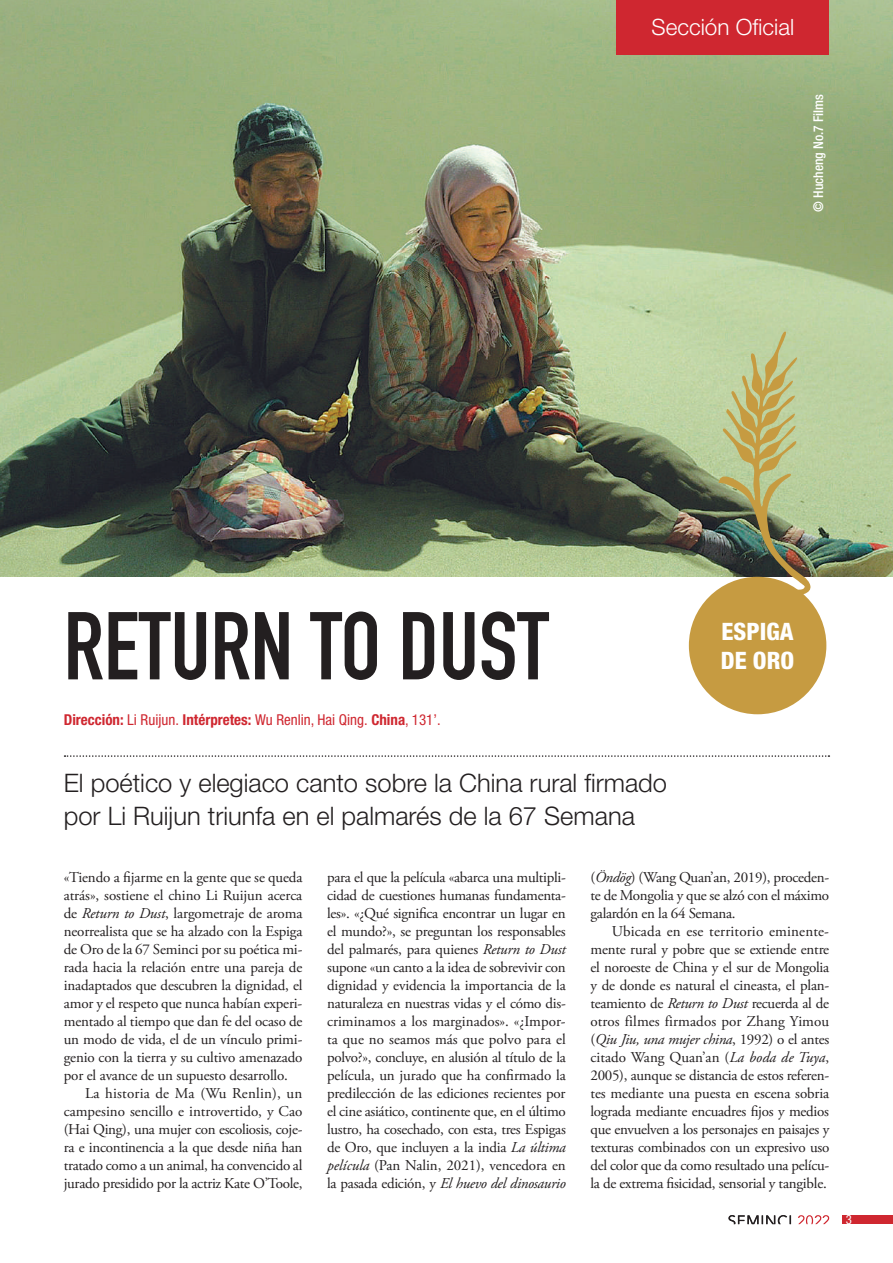
<style>
.page{position:relative;width:893px;height:1263px;background:#fff}
.page>*{position:absolute;margin:0;border:0;box-sizing:border-box;transform-origin:0 0}
.t1{font:94.5px "DIN Engschrift Std";color:#231f20}
.t2{font:300 25.5px/33px "Helvetica Neue LT Std";color:#231f20}
.t3{font:800 condensed 24px/28.8px "Helvetica Neue LT Std";color:#fff}
.t4{font:300 22.5px "Helvetica Neue LT Std";color:#fff}
.t5{font:15px/18px "Adobe Garamond Pro";letter-spacing:-.01em;color:#231f20;text-align:justify}
.t6{font:condensed 15px "Helvetica Neue LT Std";color:#cf2730}
.t7{font:15px "Adobe Garamond Pro";letter-spacing:.01em;color:#231f20}
.t8{font:500 condensed 13.5px "Helvetica Neue LT Std";color:#fff}
.t9{font:condensed 12.75px "Helvetica Neue LT Std";color:#fff}
.s1{font-weight:700}
.s2{font-style:italic}
</style>
<div class="page">
<div style="left:843px;top:1215px;width:50px;height:9px;background:#cf2730"></div>
<svg style="left:798px;top:1215px;width:31px;height:9px"></svg>
<svg style="left:728px;top:1215px;width:63px;height:9px"></svg>
<img style="left:0;top:0;width:893px;height:576px">
<svg style="left:65px;top:755px;width:764px;height:2px"></svg>
<div style="left:689px;top:577px;width:137px;height:137px;background:#c69b41;border-radius:50%"></div>
<img style="left:715px;top:331px;width:99px;height:271px">
<div style="left:617px;top:0;width:212px;height:54px;background:#cf2730"></div>
<h3 class="t4" style="left:653px;top:4px;width:144px">Sección Oficial</h3>
<h3 class="t4" style="left:652px;top:13px;width:144px">Sección Oficial</h3>
<p class="t8" style="left:810px;top:212px;width:119px;rotate:-90deg">© Hucheng No.7 Films</p>
<h1 class="t1" style="left:64px;top:591px;width:486px">RETURN TO DUST</h1>
<p class="t6" style="left:64px;top:711px;width:378px"><span class="s1">Dirección:</span> Li Ruijun. <span class="s1">Intérpretes:</span> Wu Renlin, Hai Qing. <span class="s1">China</span>, 131’.</p>
<h3 class="t3" style="left:721px;top:616px;width:75px">ESPIGA<br>DE ORO</h3>
<h2 class="t2" style="left:64px;top:766px;width:605px">El poético y elegiaco canto sobre la China rural firmado por Li Ruijun triunfa en el palmarés de la 67 Semana</h2>
<p class="t5" style="left:64px;top:869px;width:240px">«Tiendo a fijarme en la gente que se queda</p>
<p class="t5" style="left:64px;top:887px;width:240px">atrás», sostiene el chino Li Ruijun acerca</p>
<p class="t5" style="left:64px;top:905px;width:240px">de <span class="s2">Return to Dust</span>, largometraje de aroma</p>
<p class="t5" style="left:64px;top:923px;width:240px">neorrealista que se ha alzado con la Espiga</p>
<p class="t5" style="left:64px;top:941px;width:240px">de Oro de la 67 Seminci por su poética mi-</p>
<p class="t5" style="left:64px;top:959px;width:240px">rada hacia la relación entre una pareja de</p>
<p class="t5" style="left:64px;top:977px;width:240px">inadaptados que descubren la dignidad, el</p>
<p class="t5" style="left:64px;top:995px;width:240px">amor y el respeto que nunca habían experi-</p>
<p class="t5" style="left:64px;top:1013px;width:240px">mentado al tiempo que dan fe del ocaso de</p>
<p class="t5" style="left:64px;top:1031px;width:240px">un modo de vida, el de un vínculo primi-</p>
<p class="t5" style="left:64px;top:1049px;width:240px">genio con la tierra y su cultivo amenazado</p>
<p class="t5" style="left:64px;top:1067px;width:225px">por el avance de un supuesto desarrollo.</p>
<p class="t7" style="left:85px;top:1084px;width:219px">La historia de Ma (Wu Renlin), un</p>
<p class="t5" style="left:64px;top:1103px;width:240px">campesino sencillo e introvertido, y Cao</p>
<p class="t5" style="left:64px;top:1121px;width:240px">(Hai Qing), una mujer con escoliosis, coje-</p>
<p class="t5" style="left:64px;top:1139px;width:240px">ra e incontinencia a la que desde niña han</p>
<p class="t5" style="left:64px;top:1157px;width:240px">tratado como a un animal, ha convencido al</p>
<p class="t5" style="left:64px;top:1175px;width:240px">jurado presidido por la actriz Kate O’Toole,</p>
<p class="t5" style="left:327px;top:869px;width:240px">para el que la película «abarca una multipli&shy;cidad de cuestiones humanas fundamenta&shy;les». «¿Qué significa encontrar un lugar en el mundo?», se preguntan los responsables del palmarés, para quienes <span class="s2">Return to Dust </span>supone «un canto a la idea de sobrevivir con dignidad y evidencia la importancia de la naturaleza en nuestras vidas y el cómo dis&shy;criminamos a los marginados». «¿Impor&shy;ta que no seamos más que polvo para el polvo?», concluye, en alusión al título de la película, un jurado que ha confirmado la predilección de las ediciones recientes por el cine asiático, continente que, en el último lustro, ha cosechado, con esta, tres Espigas de Oro, que incluyen a la india <span class="s2">La última película</span> (Pan Nalin, 2021), vencedora en la pasada edición, y <span class="s2">El huevo del dinosaurio</span></p>
<p class="t5" style="left:590px;top:869px;width:240px">(<span class="s2">Öndög</span>) (Wang Quan’an, 2019), proceden&shy;te de Mongolia y que se alzó con el máximo galardón en la 64 Semana.</p>
<p class="t5" style="left:590px;top:923px;width:240px;text-indent:21px">Ubicada en ese territorio eminente&shy;mente rural y pobre que se extiende entre el noroeste de China y el sur de Mongolia y de donde es natural el cineasta, el plan&shy;teamiento de <span class="s2">Return to Dust</span> recuerda al de otros filmes firmados por Zhang Yimou (<span class="s2">Qiu Jiu, una mujer china</span>, 1992) o el antes citado Wang Quan’an (<span class="s2">La boda de Tuya</span>, 2005), aunque se distancia de estos referen&shy;tes mediante una puesta en escena sobria lograda mediante encuadres fijos y medios que envuelven a los personajes en paisajes y texturas combinados con un expresivo uso del color que da como resultado una pelícu&shy;la de extrema fisicidad, sensorial y tangible.</p>
<p class="t9" style="left:846px;top:1212px;width:8px">3</p>
</div>
